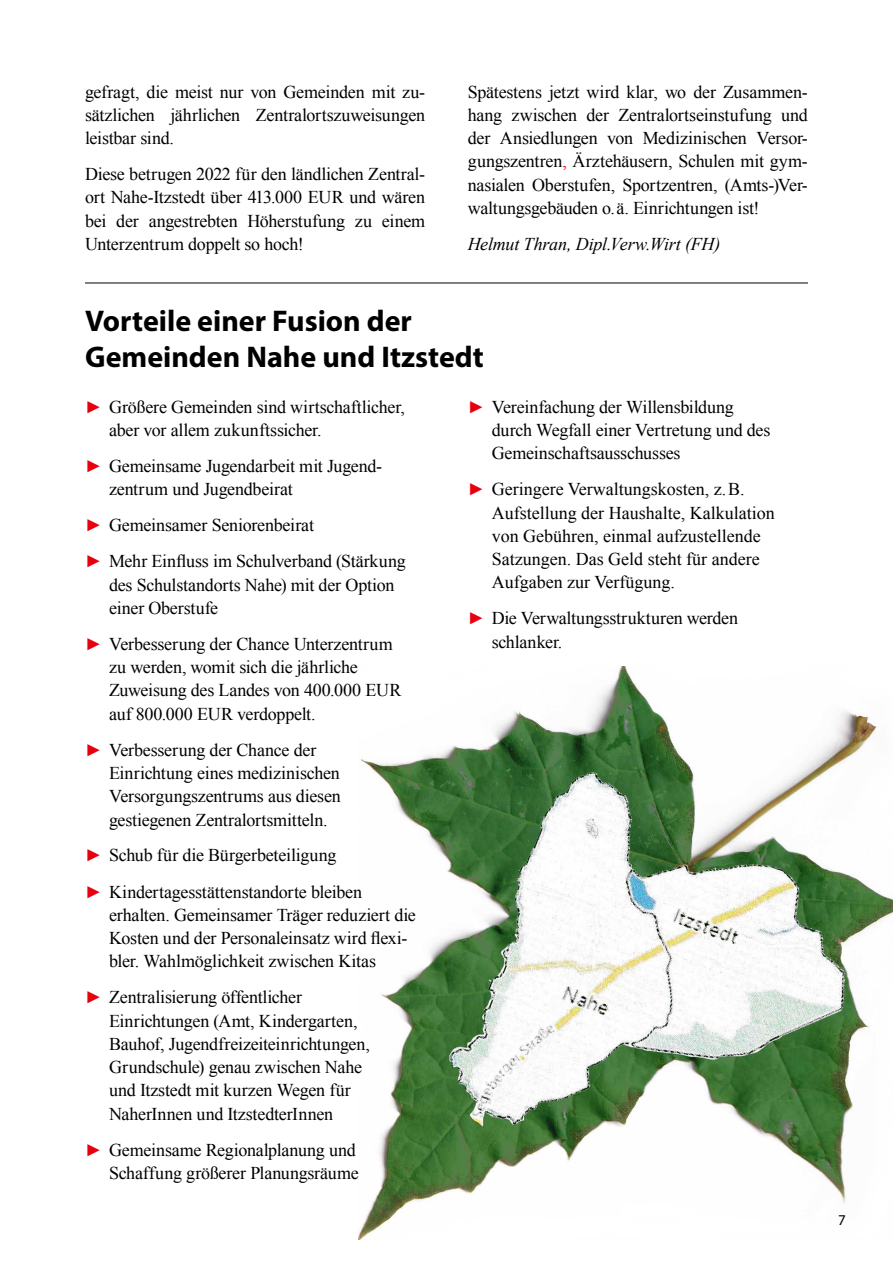
<style>
.page{position:relative;width:893px;height:1263px;background:#fff}
.page>*{position:absolute;margin:0;border:0;box-sizing:border-box;transform-origin:0 0}
.t1{font:700 30px/36px "Myriad Pro";color:#000}
.t2{font:18px/23.2px "Times New Roman";letter-spacing:-.01em;color:#000}
.t3{font:italic 18px "Times New Roman";letter-spacing:-.01em;color:#000}
.t4{font:15px "Myriad Pro";color:#000}
.s1{color:#e7000e}
.s2{font-size:17.25px;color:#e7000e}
</style>
<div class="page">
<img style="left:359px;top:667px;width:534px;height:572px">
<hr style="left:85px;top:283px;width:723px;height:1px;background:#000">
<p class="t2" style="left:85px;top:80px;width:342px;text-align:justify">gefragt, die meist nur von Gemeinden mit zu&shy;sätzlichen jährlichen Zentralortszuweisungen leistbar sind.</p>
<p class="t2" style="left:85px;top:162px;width:342px;text-align:justify">Diese betrugen 2022 für den ländlichen Zentral&shy;ort Nahe-Itzstedt über 413.000 EUR und wären bei der angestrebten Höherstufung zu einem Unterzentrum doppelt so hoch!</p>
<p class="t2" style="left:468px;top:80px;width:342px;text-align:justify">Spätestens jetzt wird klar, wo der Zusammen&shy;hang zwischen der Zentralortseinstufung und der Ansiedlungen von Medizinischen Versor&shy;gungszentren<span class="s1">,</span> Ärztehäusern, Schulen mit gym&shy;nasialen Oberstufen, Sportzentren, (Amts-)Ver&shy;waltungsgebäuden o.ä. Einrichtungen ist!</p>
<p class="t3" style="left:468px;top:231px;width:254px">Helmut Thran, Dipl.Verw.Wirt (FH)</p>
<h1 class="t1" style="left:85px;top:302px;width:400px">Vorteile einer Fusion der<br>Gemeinden Nahe und Itzstedt</h1>
<p class="t2" style="left:109px;top:395px;width:297px;text-indent:-24px"><span class="s2">►</span> Größere Gemeinden sind wirtschaftlicher, aber vor allem zukunftssicher.</p>
<p class="t2" style="left:109px;top:454px;width:273px;text-indent:-24px"><span class="s2">►</span> Gemeinsame Jugendarbeit mit Jugend&shy;zentrum und Jugendbeirat</p>
<p class="t2" style="left:85px;top:507px;width:322px;line-height:36px"><span class="s2">►</span> Gemeinsamer Seniorenbeirat<br><span class="s2">►</span> Mehr Einfluss im Schulverband (Stärkung</p>
<p class="t2" style="left:109px;top:573px;width:287px">des Schulstandorts Nahe) mit der Option einer Oberstufe</p>
<p class="t2" style="left:109px;top:632px;width:294px;text-indent:-24px"><span class="s2">►</span> Verbesserung der Chance Unterzentrum zu werden, womit sich die jährliche Zuweisung des Landes von 400.000 EUR auf 800.000 EUR verdoppelt.</p>
<p class="t2" style="left:109px;top:738px;width:233px;text-indent:-24px"><span class="s2">►</span> Verbesserung der Chance der Einrichtung eines medizinischen Versorgungszentrums aus diesen gestiegenen Zentralortsmitteln.</p>
<p class="t2" style="left:85px;top:837px;width:279px;line-height:36px"><span class="s2">►</span> Schub für die Bürgerbeteiligung<br><span class="s2">►</span> Kindertagesstättenstandorte bleiben</p>
<p class="t2" style="left:109px;top:903px;width:308px">erhalten. Gemeinsamer Träger reduziert die<br>Kosten und der Personaleinsatz wird flexi&shy;bler. Wahlmöglichkeit zwischen Kitas</p>
<p class="t2" style="left:109px;top:985px;width:262px;text-indent:-24px"><span class="s2">►</span> Zentralisierung öffentlicher Einrichtungen (Amt, Kindergarten, Bauhof, Jugendfreizeiteinrichtungen, Grundschule) genau zwischen Nahe und Itzstedt mit kurzen Wegen für NaherInnen und ItzstedterInnen</p>
<p class="t2" style="left:85px;top:1137px;width:275px;text-align:right"><span class="s2">►</span> Gemeinsame Regionalplanung und<br>Schaffung größerer Planungsräume</p>
<p class="t2" style="left:492px;top:395px;width:280px;text-indent:-24px"><span class="s2">►</span> Vereinfachung der Willensbildung durch Wegfall einer Vertretung und des<br>Gemeinschaftsausschusses</p>
<p class="t2" style="left:492px;top:477px;width:284px;text-indent:-24px"><span class="s2">►</span> Geringere Verwaltungskosten, z.B.<br>Aufstellung der Haushalte, Kalkulation von Gebühren, einmal aufzustellende Satzungen. Das Geld steht für andere Aufgaben zur Verfügung.</p>
<p class="t2" style="left:492px;top:606px;width:248px;text-indent:-24px"><span class="s2">►</span> Die Verwaltungsstrukturen werden schlanker.</p>
<p class="t4" style="left:838px;top:1210px;width:9px">7</p>
</div>
